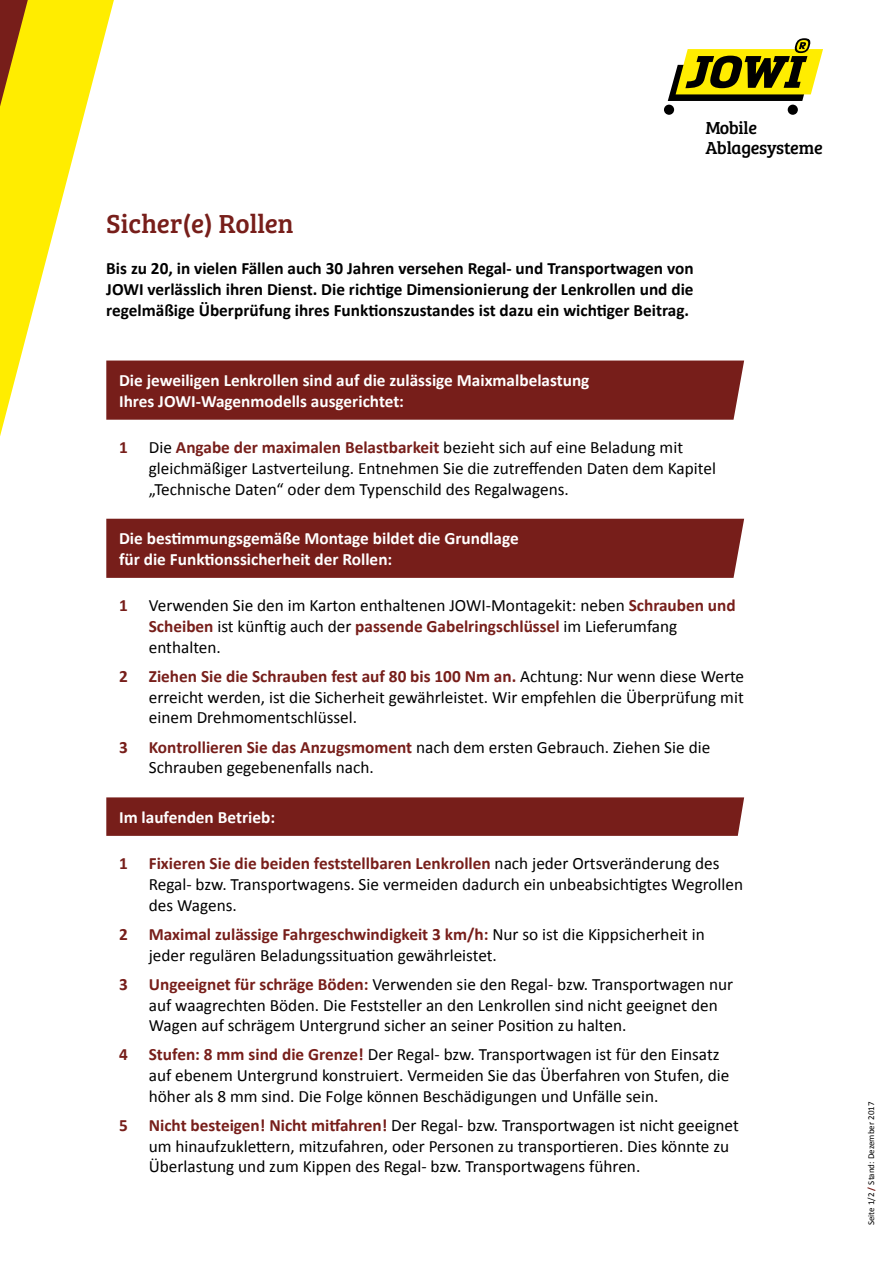
<style>
.page{position:relative;width:893px;height:1263px;background:#fff}
.page>*{position:absolute;margin:0;border:0;box-sizing:border-box;transform-origin:0 0}
.t1{font:27px "Bree Serif";color:#771e1a}
.t2{font:18px/19.5px "Bree Serif";letter-spacing:-.01em;color:#000}
.t3{font:17.25px/20.7px "Calibri";color:#000}
.t4{font:700 17.25px/20.7px "Calibri";color:#000;text-align:justify}
.t5{font:700 17.25px/20.7px "Calibri";color:#fff}
.t6{font:9px "Calibri";color:#000}
.s1{font-weight:700;color:#771e1a}
</style>
<div class="page">
<svg style="left:0;top:0;width:114px;height:436px"></svg>
<svg style="left:0;top:0;width:28px;height:107px;background:#bb860c"></svg>
<div style="left:664px;top:105px;width:10px;height:10px;background:#000;border-radius:50%"></div>
<div style="left:788px;top:105px;width:10px;height:10px;background:#000;border-radius:50%"></div>
<svg style="left:668px;top:38px;width:155px;height:63px"></svg>
<div style="left:106px;top:360px;width:638px;height:60px;background:#771e1a"></div>
<div style="left:106px;top:519px;width:638px;height:59px;background:#771e1a"></div>
<div style="left:106px;top:797px;width:638px;height:39px;background:#771e1a"></div>
<p class="t2" style="left:705px;top:117px;width:119px">Mobile<br>Ablagesysteme</p>
<h1 class="t1" style="left:106px;top:203px;width:189px">Sicher(e) Rollen</h1>
<p class="t4" style="left:106px;top:257px;width:589px">Bis zu 20, in vielen Fällen auch 30 Jahren versehen Regal- und Transportwagen von JOWI verlässlich ihren Dienst. Die richtige Dimensionierung der Lenkrollen und die regelmäßige Überprüfung ihres Funktionszustandes ist dazu ein wichtiger Beitrag.</p>
<p class="t5" style="left:119px;top:369px;width:472px">Die jeweiligen Lenkrollen sind auf die zulässige Maixmalbelastung<br>Ihres JOWI-Wagenmodells ausgerichtet:</p>
<p class="t3" style="left:149px;top:436px;width:569px;text-indent:-30px"><span class="s1">1</span> Die <span class="s1">Angabe der maximalen Belastbarkeit</span> bezieht sich auf eine Beladung mit gleichmäßiger Lastverteilung. Entnehmen Sie die zutreffenden Daten dem Kapitel „Technische Daten“ oder dem Typenschild des Regalwagens.</p>
<p class="t5" style="left:119px;top:527px;width:401px">Die bestimmungsgemäße Montage bildet die Grundlage für die Funktionssicherheit der Rollen:</p>
<p class="t3" style="left:149px;top:594px;width:588px;text-indent:-30px"><span class="s1">1</span> Verwenden Sie den im Karton enthaltenen JOWI-Montagekit: neben <span class="s1">Schrauben und<br>Scheiben</span> ist künftig auch der <span class="s1">passende Gabelringschlüssel</span> im Lieferumfang enthalten.</p>
<p class="t3" style="left:149px;top:665px;width:597px;text-align:justify;text-indent:-30px"><span class="s1">2 Ziehen Sie die Schrauben fest auf 80 bis 100 Nm an.</span> Achtung: Nur wenn diese Werte erreicht werden, ist die Sicherheit gewährleistet. Wir empfehlen die Überprüfung mit einem Drehmomentschlüssel.</p>
<p class="t3" style="left:149px;top:736px;width:563px;text-indent:-30px"><span class="s1">3 Kontrollieren Sie das Anzugsmoment</span> nach dem ersten Gebrauch. Ziehen Sie die<br>Schrauben gegebenenfalls nach.</p>
<p class="t5" style="left:119px;top:806px;width:158px">Im laufenden Betrieb:</p>
<p class="t3" style="left:149px;top:852px;width:596px;text-indent:-30px"><span class="s1">1 Fixieren Sie die beiden feststellbaren Lenkrollen</span> nach jeder Ortsveränderung des<br>Regal- bzw. Transportwagens. Sie vermeiden dadurch ein unbeabsichtigtes Wegrollen des Wagens.</p>
<p class="t3" style="left:149px;top:923px;width:558px;text-indent:-30px"><span class="s1">2 Maximal zulässige Fahrgeschwindigkeit 3 km/h:</span> Nur so ist die Kippsicherheit in jeder regulären Beladungssituation gewährleistet.</p>
<p class="t3" style="left:149px;top:973px;width:586px;text-indent:-30px"><span class="s1">3 Ungeeignet für schräge Böden:</span> Verwenden sie den Regal- bzw. Transportwagen nur auf waagrechten Böden. Die Feststeller an den Lenkrollen sind nicht geeignet den<br>Wagen auf schrägem Untergrund sicher an seiner Position zu halten.</p>
<p class="t3" style="left:149px;top:1043px;width:582px;text-indent:-30px"><span class="s1">4 Stufen: 8 mm sind die Grenze!</span> Der Regal- bzw. Transportwagen ist für den Einsatz auf ebenem Untergrund konstruiert. Vermeiden Sie das Überfahren von Stufen, die höher als 8 mm sind. Die Folge können Beschädigungen und Unfälle sein.</p>
<p class="t3" style="left:149px;top:1114px;width:591px;text-indent:-30px"><span class="s1">5 Nicht besteigen! Nicht mitfahren!</span> Der Regal- bzw. Transportwagen ist nicht geeignet um hinaufzuklettern, mitzufahren, oder Personen zu transportieren. Dies könnte zu<br>Überlastung und zum Kippen des Regal- bzw. Transportwagens führen.</p>
<p class="t6" style="left:866px;top:1225px;width:125px;rotate:-90deg">Seite 1/2 <span class="s1">/</span> Stand: Dezember 2017</p>
</div>
